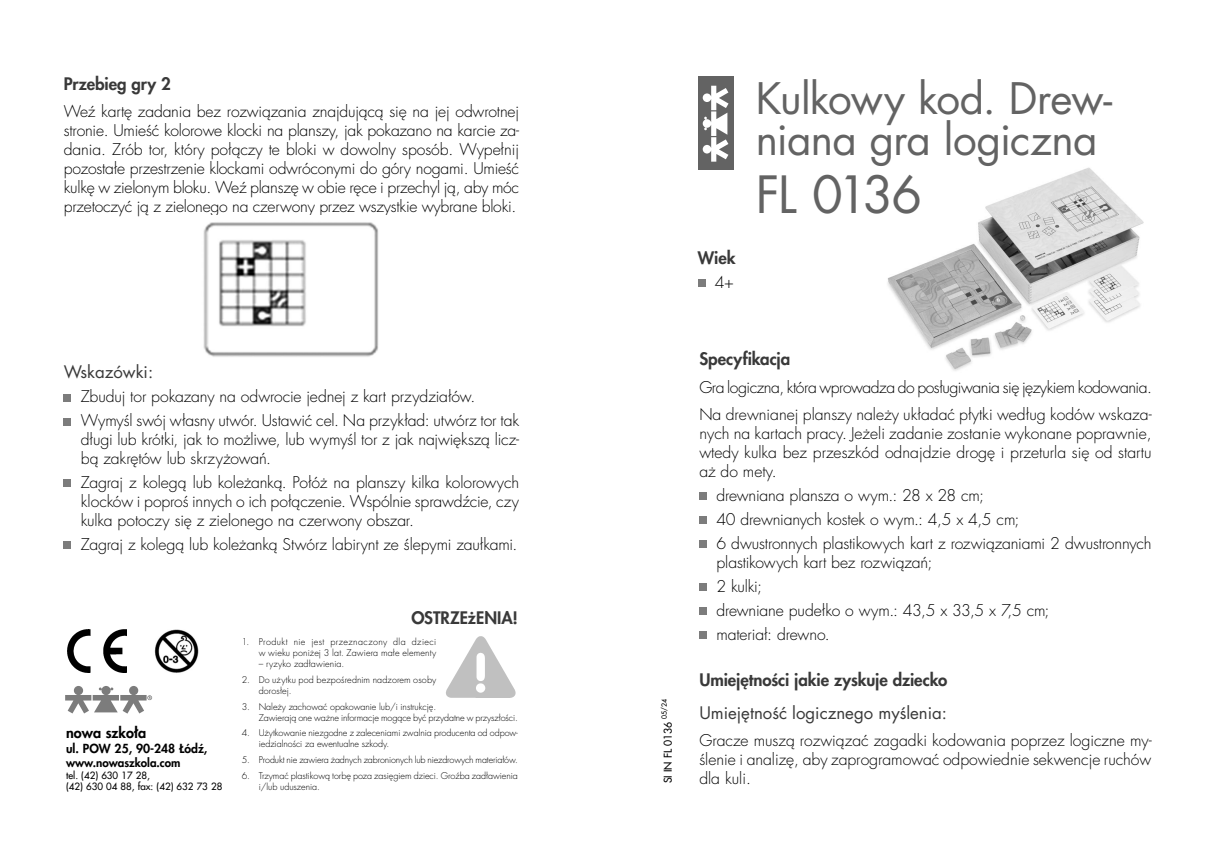
<style>
.page{position:relative;width:1217px;height:868px;background:#fff}
.page>*{position:absolute;margin:0;border:0;box-sizing:border-box;transform-origin:0 0}
.t1{font:49.95px "Futura LTS Book";letter-spacing:-.075em;color:#636363}
.t2{font:42.3px/40.5px "Futura LTS Book";letter-spacing:-.02em;color:#636363}
.t3{font:800 16.8px "Futura LTS";letter-spacing:-.005em;color:#393939}
.t4{font:16.8px "Futura LTS Book";color:#393939}
.t5{font:300 15.75px/18.9px "Futura LTS";letter-spacing:-.01em;color:#000;text-align:justify}
.t6{font:300 15.75px/27.5px "Futura LTS";letter-spacing:-.03em;color:#000}
.t7{font:800 14.4px "Futura LTS";color:#000}
.t8{font:800 12.15px "Futura LTS";color:#000}
.t9{font:800 11.55px "Futura LTS";color:#000}
.t10{font:10.5px "Futura LTS";color:#000}
.t11{font:9.75px/11.7px "Futura LTS";color:#000}
.t12{font:300 9px/10.8px "Futura LTS";letter-spacing:-.005em;color:#000}
.t13{font:300 9px/10.8px "Futura LTS";letter-spacing:.03em;color:#000;text-align:right}
.t14{font:300 9px/10.8px "Futura LTS";letter-spacing:.015em;color:#000}
.t15{font:6.9px "Futura LTS";color:#000}
</style>
<div class="page">
<img style="left:887px;top:167px;width:257px;height:204px">
<div style="left:699px;top:492px;width:7px;height:7px;background:#7c7c7c"></div>
<div style="left:699px;top:516px;width:7px;height:8px;background:#7c7c7c"></div>
<div style="left:699px;top:540px;width:7px;height:8px;background:#7c7c7c"></div>
<div style="left:699px;top:583px;width:7px;height:7px;background:#7c7c7c"></div>
<div style="left:699px;top:607px;width:7px;height:7px;background:#7c7c7c"></div>
<div style="left:699px;top:631px;width:7px;height:7px;background:#7c7c7c"></div>
<div style="left:697px;top:77px;width:36px;height:93px;background:#636363"></div>
<svg style="left:702px;top:86px;width:26px;height:76px"></svg>
<img style="left:67px;top:629px;width:59px;height:43px">
<svg style="left:65px;top:686px;width:87px;height:27px"></svg>
<img style="left:203px;top:222px;width:176px;height:135px">
<div style="left:64px;top:394px;width:7px;height:7px;background:#7c7c7c"></div>
<div style="left:64px;top:418px;width:7px;height:7px;background:#7c7c7c"></div>
<div style="left:64px;top:479px;width:7px;height:8px;background:#7c7c7c"></div>
<div style="left:64px;top:541px;width:7px;height:8px;background:#7c7c7c"></div>
<div style="left:697px;top:280px;width:8px;height:7px;background:#7c7c7c"></div>
<img style="left:154px;top:629px;width:45px;height:44px">
<img style="left:446px;top:636px;width:70px;height:62px">
<p class="t3" style="left:64px;top:73px;width:108px">Przebieg gry 2</p>
<p class="t5" style="left:64px;top:103px;width:457px">Weź kartę zadania bez rozwiązania znajdującą się na jej odwrotnej stronie. Umieść kolorowe klocki na planszy, jak pokazano na karcie za&shy;dania. Zrób tor, który połączy te bloki w dowolny sposób. Wypełnij pozostałe przestrzenie klockami odwróconymi do góry nogami. Umieść kulkę w zielonym bloku. Weź planszę w obie ręce i przechyl ją, aby móc przetoczyć ją z zielonego na czerwony przez wszystkie wybrane bloki.</p>
<p class="t4" style="left:64px;top:361px;width:91px">Wskazówki:</p>
<p class="t5" style="left:81px;top:385px;width:439px;line-height:24px">Zbuduj tor pokazany na odwrocie jednej z kart przydziałów.<br>Wymyśl swój własny utwór. Ustawić cel. Na przykład: utwórz tor tak</p>
<p class="t5" style="left:81px;top:430px;width:439px">długi lub krótki, jak to możliwe, lub wymyśl tor z jak największą licz&shy;bą zakrętów lub skrzyżowań.</p>
<p class="t5" style="left:81px;top:473px;width:439px">Zagraj z kolegą lub koleżanką. Połóż na planszy kilka kolorowych klocków i poproś innych o ich połączenie. Wspólnie sprawdźcie, czy kulka potoczy się z zielonego na czerwony obszar.</p>
<p class="t5" style="left:81px;top:535px;width:438px">Zagraj z kolegą lub koleżanką Stwórz labirynt ze ślepymi zaułkami.</p>
<p class="t7" style="left:66px;top:723px;width:82px">nowa szko³a</p>
<p class="t8" style="left:66px;top:740px;width:143px">ul. POW 25, 90-248 £ódŸ,</p>
<p class="t9" style="left:66px;top:754px;width:116px">www.nowaszkola.com</p>
<p class="t11" style="left:66px;top:769px;width:158px">tel. (42) 630 17 28,<br>(42) 630 04 88, fax: (42) 632 73 28</p>
<p class="t3" style="left:411px;top:606px;width:108px">OSTRZE¿ENIA!</p>
<p class="t13" style="left:242px;top:637px;width:196px">1. Produkt nie jest przeznaczony dla dzieci w wieku poni¿ej 3 lat. Zawiera małe elementy</p>
<p class="t14" style="left:259px;top:658px;width:87px">– ryzyko zadławienia.</p>
<p class="t14" style="left:259px;top:674px;width:179px;text-indent:-17px">2. Do u¿ytku pod bezpoœrednim nadzorem osoby doros³ej.</p>
<p class="t12" style="left:259px;top:701px;width:261px;text-indent:-17px">3. Należy zachować opakowanie lub/i instrukcję.<br>Zawierają one ważne informacje mogące być przydatne w przyszłości.</p>
<p class="t12" style="left:259px;top:727px;width:261px;text-indent:-17px">4. Użytkowanie niezgodne z zaleceniami zwalnia producenta od odpow&shy;iedzialności za ewentualne szkody.</p>
<p class="t12" style="left:242px;top:754px;width:278px">5. Produkt nie zawiera żadnych zabronionych lub niezdrowych materiałów.</p>
<p class="t12" style="left:259px;top:770px;width:261px;text-indent:-17px">6. Trzymać plastikową torbę poza zasięgiem dzieci. Groźba zadławienia i/lub uduszenia.</p>
<p class="t15" style="left:659px;top:719px;width:21px;rotate:-90deg">05/24</p>
<p class="t10" style="left:660px;top:783px;width:63px;rotate:-90deg">SI IN FL 0136</p>
<p class="t3" style="left:697px;top:247px;width:39px">Wiek</p>
<p class="t5" style="left:714px;top:273px;width:21px">4+</p>
<h2 class="t2" style="left:755px;top:79px;width:357px">Kulkowy kod. Drew&shy;niana gra logiczna</h2>
<h1 class="t1" style="left:755px;top:163px;width:168px">FL 0136</h1>
<p class="t3" style="left:699px;top:348px;width:92px">Specyfikacja</p>
<p class="t6" style="left:699px;top:373px;width:454px">Gra logiczna, która wprowadza do posługiwania się językiem kodowania.<br>Na drewnianej planszy należy układać płytki według kodów wskaza-</p>
<p class="t5" style="left:699px;top:424px;width:453px">nych na kartach pracy. Jeżeli zadanie zostanie wykonane poprawnie, wtedy kulka bez przeszkód odnajdzie drogę i przeturla się od startu aż do mety.</p>
<p class="t5" style="left:716px;top:483px;width:436px;line-height:24px;text-align:left">drewniana plansza o wym.: 28 x 28 cm;<br>40 drewnianych kostek o wym.: 4,5 x 4,5 cm;<br>6 dwustronnych plastikowych kart z rozwiązaniami 2 dwustronnych</p>
<p class="t5" style="left:716px;top:550px;width:334px;line-height:24px;text-align:left">plastikowych kart bez rozwiązań;<br>2 kulki;<br>drewniane pudełko o wym.: 43,5 x 33,5 x 7,5 cm; materiał: drewno.</p>
<p class="t3" style="left:699px;top:668px;width:249px">Umiejętności jakie zyskuje dziecko</p>
<p class="t4" style="left:699px;top:701px;width:249px">Umiejętność logicznego myślenia:</p>
<p class="t5" style="left:699px;top:731px;width:453px">Gracze muszą rozwiązać zagadki kodowania poprzez logiczne my&shy;ślenie i analizę, aby zaprogramować odpowiednie sekwencje ruchów dla kuli.</p>
</div>
